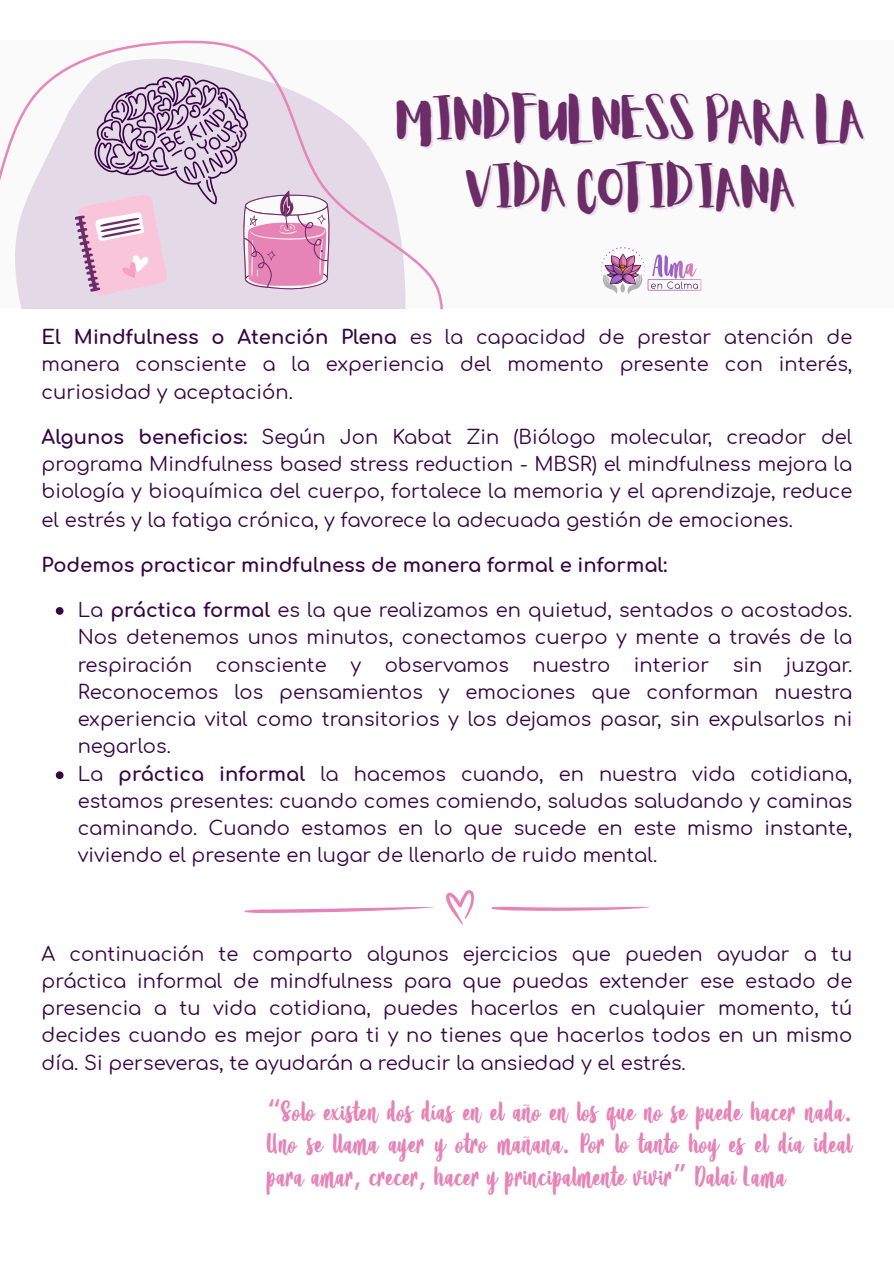
<style>
.page{position:relative;width:894px;height:1263px;background:#fff}
.page>*{position:absolute;margin:0;border:0;box-sizing:border-box;transform-origin:0 0}
.t1{font:48.75px/67.9px "Aloja Extended";letter-spacing:-.065em;color:#6c2c67;text-align:center}
.t2{font:30px/32.7px "Amanise";color:#e684b7;text-align:justify}
.t3{font:19.5px/27.3px "Comfortaa";color:#370444;text-align:justify}
.t4{font:700 19.5px "Comfortaa";color:#370444}
.s1{font-weight:700}
.s2{font-family:"Noto Sans Gurmukhi"}
.s3{font-family:"Noto Sans"}
</style>
<div class="page">
<div style="left:0;top:40px;width:893px;height:268px;background:#fafafa"></div>
<svg style="left:0;top:40px;width:443px;height:268px"></svg>
<img style="left:601px;top:247px;width:101px;height:47px">
<svg style="left:65px;top:61px;width:264px;height:245px;background:#dac3d6"></svg>
<svg style="left:56px;top:607px;width:7px;height:8px"></svg>
<svg style="left:56px;top:771px;width:7px;height:8px"></svg>
<svg style="left:491px;top:907px;width:158px;height:4px"></svg>
<svg style="left:244px;top:907px;width:190px;height:6px"></svg>
<svg style="left:446px;top:890px;width:28px;height:35px"></svg>
<p class="t1" style="left:396px;top:90px;width:473px">MINDFULNESS PARA LA<br>VIDA COTIDIANA</p>
<h3 class="t3" style="left:42px;top:324px;width:811px"><span class="s1">El Mindfulness o Atención Plena</span> es la capacidad de prestar atención de manera consciente a la experiencia del momento presente con interés, curiosidad y aceptación.</h3>
<h3 class="t3" style="left:42px;top:424px;width:812px"><span class="s1">Algunos beneficios:</span> Según Jon Kabat Zin (Biólogo molecular, creador del programa Mindfulness based stress reduction - MBSR) el mindfulness mejora la biología y bioquímica del cuerpo, fortalece la memoria y el aprendizaje, reduce el estrés y la fatiga crónica, y favorece la adecuada gestión de emociones.</h3>
<h3 class="t4" style="left:42px;top:554px;width:627px">Podemos practicar mindfulness de manera formal e informal:</h3>
<p class="t3" style="left:78px;top:597px;width:776px">La <span class="s1">práctica formal</span> es la que realizamos en quietud, sentados o acostados.<br>Nos detenemos unos minutos, conectamos cuerpo y mente a través de la respiración consciente y observamos nuestro interior sin juzgar.<br>Reconocemos los pensamientos y emociones que conforman nuestra experiencia vital como transitorios y los dejamos pasar, sin expulsarlos ni negarlos.</p>
<p class="t3" style="left:78px;top:761px;width:775px">La <span class="s1">práctica informal</span> la hacemos cuando, en nuestra vida cotidiana, estamos presentes: cuando comes comiendo, saludas saludando y caminas caminando. Cuando estamos en lo que sucede en este mismo instante, viviendo el presente en lugar de llenarlo de ruido mental.</p>
<p class="t3" style="left:42px;top:941px;width:811px">A continuación te comparto algunos ejercicios que pueden ayudar a tu práctica informal de mindfulness para que puedas extender ese estado de presencia a tu vida cotidiana, puedes hacerlos en cualquier momento, tú decides cuando es mejor para ti y no tienes que hacerlos todos en un mismo día. Si perseveras, te ayudarán a reducir la ansiedad y el estrés.</p>
<h1 class="t2" style="left:267px;top:1097px;width:586px"><span class="s2">“</span>Solo existen dos días en el año en los que no se puede hacer nada<span class="s3">.<br></span>Uno se llama ayer y otro mañana<span class="s3">.</span> Por lo tanto hoy es el día ideal para amar<span class="s3">,</span> crecer<span class="s3">,</span> hacer y principalmente vivir<span class="s2">”</span> Dalai Lama</h1>
</div>
